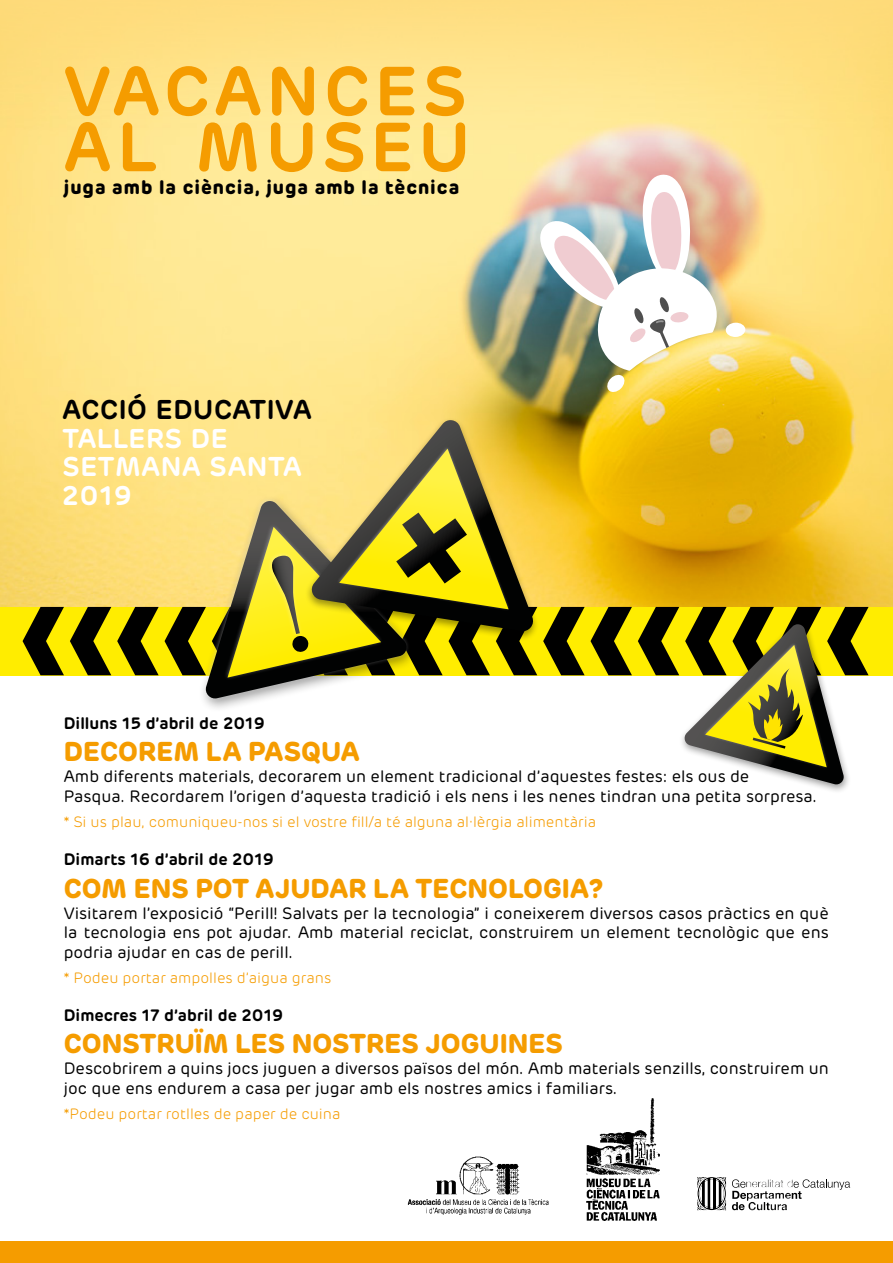
<style>
.page{position:relative;width:893px;height:1263px;background:#fff}
.page>*{position:absolute;margin:0;border:0;box-sizing:border-box;transform-origin:0 0}
.t1{font:600 68.7px/55.9px "Rubrik";letter-spacing:.07em;color:#f59c00}
.t2{font:700 27px "Rubrik";color:#f59c00}
.t3{font:600 27px/28.5px "Rubrik";letter-spacing:.02em;color:#fff}
.t4{font:600 27px "Rubrik";letter-spacing:.02em;color:#000}
.t5{font:700 19.2px "Rubrik";letter-spacing:.05em;color:#000}
.t6{font:16.5px/19.5px "Rubrik";color:#000}
.t7{font:600 16.5px "Rubrik";color:#000}
.t8{font:300 15px "Rubrik";color:#f59c00}
</style>
<div class="page">
<img style="left:0;top:0;width:893px;height:607px">
<div style="left:0;top:607px;width:893px;height:68px;background:#ffed00"></div>
<svg style="left:23px;top:607px;width:41px;height:68px"></svg>
<svg style="left:70px;top:607px;width:41px;height:68px"></svg>
<svg style="left:543px;top:607px;width:89px;height:68px"></svg>
<svg style="left:117px;top:607px;width:42px;height:68px"></svg>
<svg style="left:162px;top:473px;width:99px;height:233px"></svg>
<div style="left:0;top:1242px;width:893px;height:21px;background:#f59c00"></div>
<svg style="left:697px;top:1177px;width:29px;height:33px"></svg>
<svg style="left:732px;top:1179px;width:14px;height:31px"></svg>
<svg style="left:792px;top:1179px;width:58px;height:20px"></svg>
<img style="left:761px;top:1179px;width:31px;height:9px">
<img style="left:587px;top:1098px;width:73px;height:122px">
<img style="left:407px;top:1156px;width:142px;height:59px">
<img style="left:519px;top:171px;width:206px;height:222px">
<div style="left:726px;top:322px;width:19px;height:15px;background:#fff;border-radius:50%"></div>
<div style="left:305px;top:417px;width:235px;height:225px;background:#000;opacity:.4"></div>
<svg style="left:311px;top:420px;width:223px;height:12px;background:#e4c761"></svg>
<svg style="left:165px;top:432px;width:372px;height:267px"></svg>
<div style="left:679px;top:620px;width:173px;height:174px;background:#000;opacity:.4"></div>
<svg style="left:638px;top:607px;width:230px;height:178px"></svg>
<h1 class="t1" style="left:64px;top:63px;width:408px">VACANCES<br>AL MUSEU</h1>
<p class="t5" style="left:64px;top:175px;width:397px">juga amb la ciència, juga amb la tècnica</p>
<h2 class="t4" style="left:63px;top:392px;width:250px">ACCIÓ EDUCATIVA</h2>
<h2 class="t3" style="left:63px;top:424px;width:241px">TALLERS DE<br>SETMANA SANTA<br>2019</h2>
<p class="t7" style="left:64px;top:713px;width:203px">Dilluns 15 d’abril de 2019</p>
<h2 class="t2" style="left:64px;top:735px;width:297px">DECOREM LA PASQUA</h2>
<p class="t6" style="left:64px;top:767px;width:755px">Amb diferents materials, decorarem un element tradicional d’aquestes festes: els ous de<br>Pasqua. Recordarem l’origen d’aquesta tradició i els nens i les nenes tindran una petita sorpresa.</p>
<p class="t8" style="left:64px;top:812px;width:534px">* Si us plau, comuniqueu-nos si el vostre fill/a té alguna al·lèrgia alimentària</p>
<p class="t7" style="left:64px;top:849px;width:212px">Dimarts 16 d’abril de 2019</p>
<h2 class="t2" style="left:64px;top:871px;width:541px">COM ENS POT AJUDAR LA TECNOLOGIA?</h2>
<p class="t6" style="left:64px;top:903px;width:766px;text-align:justify">Visitarem l’exposició “Perill! Salvats per la tecnologia” i coneixerem diversos casos pràctics en què la tecnologia ens pot ajudar. Amb material reciclat, construirem un element tecnològic que ens podria ajudar en cas de perill.</p>
<p class="t8" style="left:64px;top:968px;width:269px">* Podeu portar ampolles d’aigua grans</p>
<p class="t7" style="left:64px;top:1004px;width:221px">Dimecres 17 d’abril de 2019</p>
<h2 class="t2" style="left:64px;top:1026px;width:501px">CONSTRUÏM LES NOSTRES JOGUINES</h2>
<p class="t6" style="left:64px;top:1059px;width:767px">Descobrirem a quins jocs juguen a diversos països del món. Amb materials senzills, construirem un joc que ens endurem a casa per jugar amb els nostres amics i familiars.</p>
<p class="t8" style="left:64px;top:1104px;width:278px">*Podeu portar rotlles de paper de cuina</p>
</div>
